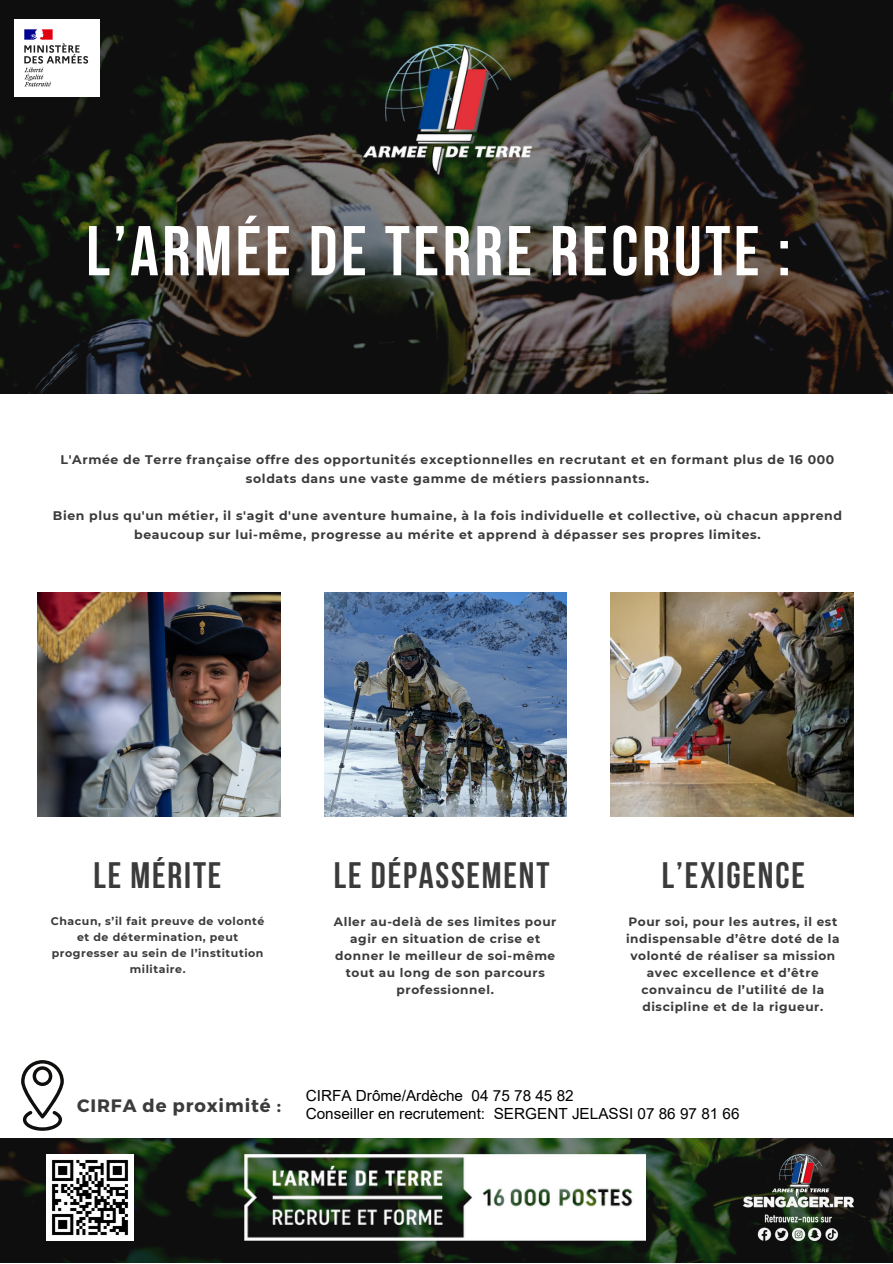
<style>
.page{position:relative;width:893px;height:1264px;background:#fff}
.page>*{position:absolute;margin:0;border:0;box-sizing:border-box;transform-origin:0 0}
.t1{font:700 70.35px "Bebas Neue";letter-spacing:.05em;color:#fff}
.t2{font:700 36.75px "Bebas Neue";letter-spacing:.05em;color:#3b3b3b}
.t3{font:700 18px "Montserrat";letter-spacing:.05em;color:#3b3b3b}
.t4{font:15.3px/17.5px "Arial";color:#000}
.t5{font:700 12.45px/19.2px "Montserrat";letter-spacing:.05em;color:#3b3b3b;text-align:center}
.t6{font:700 12.15px/16.8px "Montserrat";letter-spacing:.05em;color:#3b3b3b;text-align:center}
.t7{font:700 10.95px/15.8px "Montserrat";letter-spacing:.05em;color:#3b3b3b;text-align:center}
</style>
<div class="page">
<img style="left:0;top:0;width:892px;height:1262px">
<div style="left:0;top:394px;width:892px;height:743px;background:#fff"></div>
<img style="left:38px;top:593px;width:243px;height:223px">
<img style="left:324px;top:593px;width:242px;height:223px">
<img style="left:610px;top:593px;width:243px;height:223px">
<img style="left:363px;top:45px;width:168px;height:129px">
<img style="left:14px;top:20px;width:86px;height:76px">
<img style="left:244px;top:1154px;width:402px;height:86px">
<img style="left:47px;top:1154px;width:86px;height:86px">
<img style="left:743px;top:1154px;width:110px;height:86px">
<svg style="left:21px;top:1060px;width:43px;height:70px"></svg>
<p class="t1" style="left:86px;top:222px;width:706px">L’ARMÉE DE TERRE RECRUTE :</p>
<p class="t5" style="left:61px;top:450px;width:775px">L'Armée de Terre française offre des opportunités exceptionnelles en recrutant et en formant plus de 16 000 soldats dans une vaste gamme de métiers passionnants.</p>
<p class="t5" style="left:53px;top:506px;width:790px">Bien plus qu'un métier, il s'agit d'une aventure humaine, à la fois individuelle et collective, où chacun apprend beaucoup sur lui-même, progresse au mérite et apprend à dépasser ses propres limites.</p>
<p class="t2" style="left:93px;top:860px;width:129px">LE MÉRITE</p>
<p class="t7" style="left:51px;top:913px;width:215px">Chacun, s’il fait preuve de volonté et de détermination, peut progresser au sein de l’institution militaire.</p>
<p class="t2" style="left:334px;top:860px;width:217px">LE DÉPASSEMENT</p>
<p class="t6" style="left:334px;top:913px;width:224px">Aller au-delà de ses limites pour agir en situation de crise et donner le meilleur de soi-même tout au long de son parcours professionnel.</p>
<p class="t2" style="left:661px;top:860px;width:145px">L’EXIGENCE</p>
<p class="t6" style="left:626px;top:913px;width:215px">Pour soi, pour les autres, il est indispensable d’être doté de la volonté de réaliser sa mission avec excellence et d’être convaincu de l’utilité de la discipline et de la rigueur.</p>
<p class="t3" style="left:77px;top:1093px;width:205px">CIRFA de proximité :</p>
<p class="t4" style="left:306px;top:1086px;width:435px">CIRFA Drôme/Ardèche 04 75 78 45 82<br>Conseiller en recrutement: SERGENT JELASSI 07 86 97 81 66</p>
</div>
